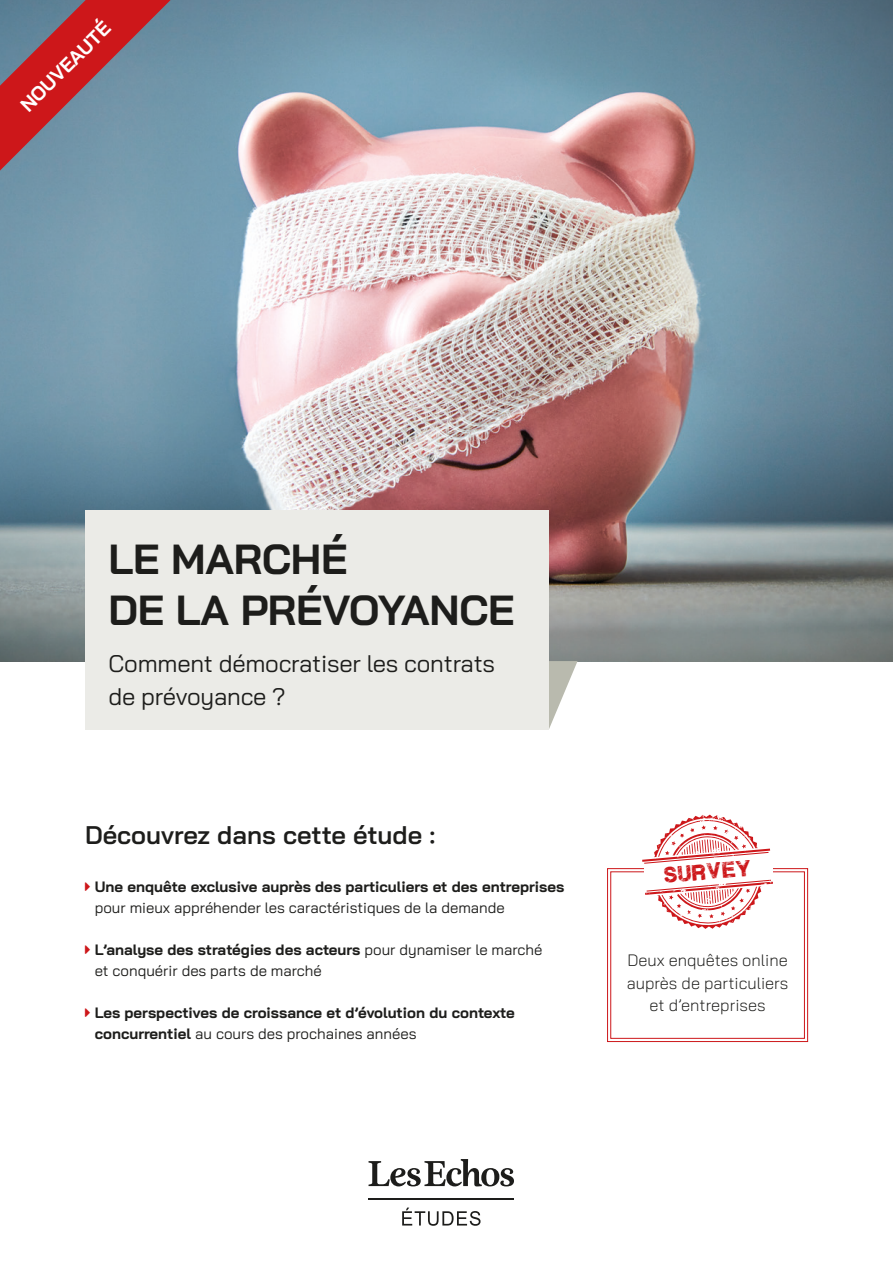
<style>
.page{position:relative;width:893px;height:1263px;background:#fff}
.page>*{position:absolute;margin:0;border:0;box-sizing:border-box;transform-origin:0 0}
.t1{font:700 42px/51px "Bai Jamjuree";letter-spacing:-.005em;color:#1d1d1b}
.t2{font:600 25.5px "Bai Jamjuree";color:#1d1d1b}
.t3{font:24px/33px "Bai Jamjuree";letter-spacing:-.01em;color:#1d1d1b}
.t4{font:700 19.5px "Bai Jamjuree";color:#fff}
.t5{font:18px "Plane Crash";color:#cd171a}
.t6{font:300 16.5px/22.5px "Bai Jamjuree";color:#1d1d1b;text-align:center}
.t7{font:700 15px/21px "Bai Jamjuree";color:#1d1d1b}
.t8{font:15px/21px "Bai Jamjuree";color:#1d1d1b}
.s1{font-weight:700}
.s2{font-weight:400}
</style>
<div class="page">
<img style="left:0;top:0;width:893px;height:661px">
<hr style="left:369px;top:1198px;width:145px;height:2px;background:#1d1d1b">
<svg style="left:368px;top:1159px;width:146px;height:27px"></svg>
<svg style="left:402px;top:1207px;width:78px;height:19px"></svg>
<svg style="left:549px;top:661px;width:29px;height:68px"></svg>
<div style="left:85px;top:511px;width:464px;height:219px;background:#ebebe7"></div>
<svg style="left:0;top:0;width:171px;height:171px;background:#906371"></svg>
<svg style="left:607px;top:814px;width:201px;height:228px"></svg>
<h3 class="t4" style="left:16px;top:100px;width:120px;rotate:-45deg">NOUVEAUTÉ</h3>
<h1 class="t1" style="left:109px;top:534px;width:407px">LE MARCHÉ<br>DE LA PRÉVOYANCE</h1>
<h3 class="t3" style="left:109px;top:647px;width:388px">Comment démocratiser les contrats de prévoyance ?</h3>
<h2 class="t2" style="left:85px;top:820px;width:352px">Découvrez dans cette étude :</h2>
<p class="t7" style="left:95px;top:876px;width:471px">Une enquête exclusive auprès des particuliers et des entreprises</p>
<p class="t8" style="left:95px;top:897px;width:411px">pour mieux appréhender les caractéristiques de la demande</p>
<p class="t8" style="left:95px;top:939px;width:449px"><span class="s1">L’analyse des stratégies des acteurs</span> pour dynamiser le marché et conquérir des parts de marché</p>
<p class="t7" style="left:95px;top:1002px;width:421px">Les perspectives de croissance et d’évolution du contexte concurrentiel <span class="s2">au cours des prochaines années</span></p>
<p class="t5" style="left:663px;top:867px;width:90px;rotate:-5deg">survey</p>
<p class="t6" style="left:627px;top:949px;width:163px">Deux enquêtes online auprès de particuliers et d’entreprises</p>
</div>
